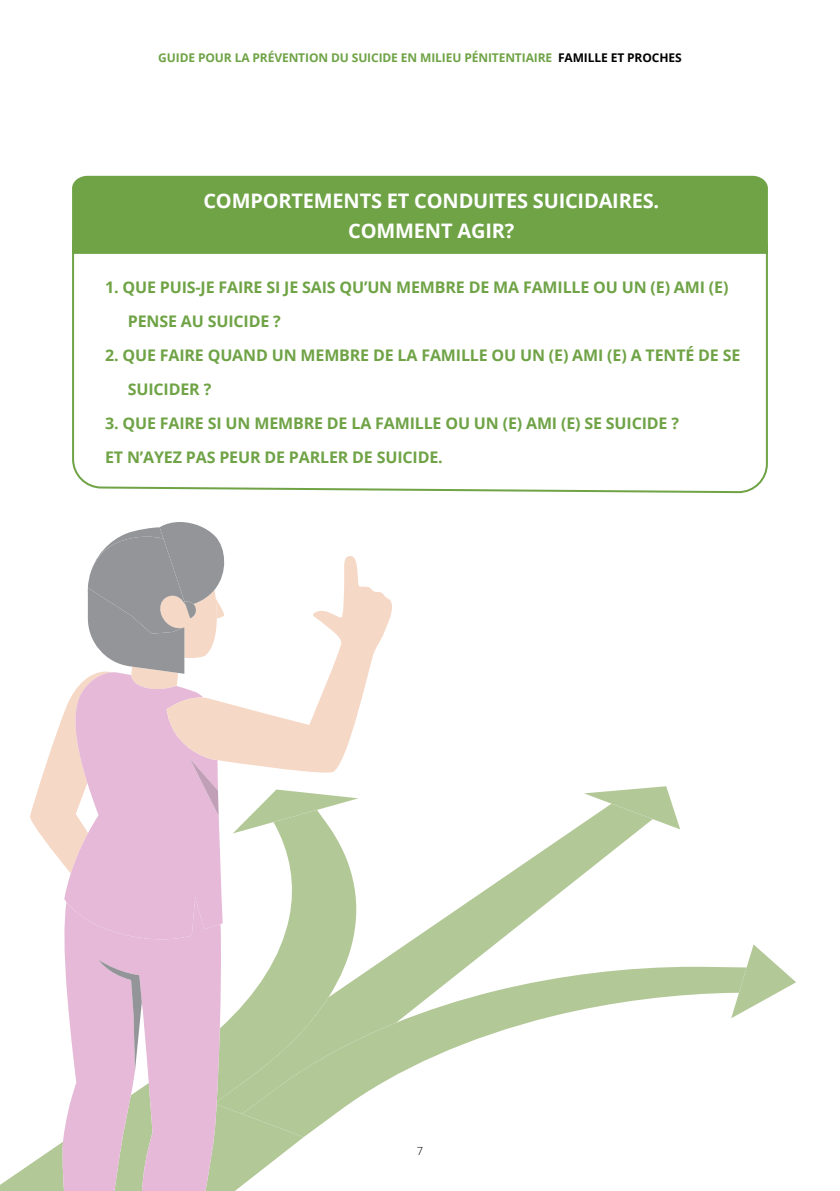
<style>
.page{position:relative;width:840px;height:1191px;background:#fff}
.page>*{position:absolute;margin:0;border:0;box-sizing:border-box;transform-origin:0 0}
.Heading_1{font:700 20px "Open Sans";letter-spacing:-.01em;color:#fff}
.Heading_2{font:700 16px/34px "Open Sans";letter-spacing:-.01em;color:#6fa346}
.t1{font:700 12px "Open Sans";letter-spacing:-.01em;color:#6fa346}
.t2{font:300 11.2px "Open Sans";color:#000}
.s1{color:#000}
</style>
<div class="page">
<svg style="left:374px;top:823px;width:266px;height:143px"></svg>
<svg style="left:583px;top:786px;width:96px;height:43px"></svg>
<svg style="left:303px;top:966px;width:427px;height:171px"></svg>
<svg style="left:730px;top:944px;width:65px;height:74px"></svg>
<svg style="left:221px;top:873px;width:140px;height:228px;fill:#b3c897"></svg>
<svg style="left:0;top:1083px;width:303px;height:108px"></svg>
<svg style="left:62px;top:939px;width:159px;height:252px;background:#e1bed2"></svg>
<div style="left:64px;top:873px;width:158px;height:66px;background:#e5b9d7"></div>
<svg style="left:358px;top:582px;width:34px;height:129px"></svg>
<svg style="left:30px;top:522px;width:328px;height:351px"></svg>
<svg style="left:98px;top:959px;width:44px;height:111px;background:#dab7d0"></svg>
<svg style="left:72px;top:255px;width:696px;height:239px"></svg>
<div style="left:72px;top:175px;width:696px;height:80px;background:#6fa346"></div>
<p class="t1" style="left:158px;top:49px;width:524px">GUIDE POUR LA PRÉVENTION DU SUICIDE EN MILIEU PÉNITENTIAIRE <span class="s1">FAMILLE ET PROCHES</span></p>
<p class="Heading_1" style="left:203px;top:186px;width:457px">COMPORTEMENTS ET CONDUITES SUICIDAIRES.</p>
<p class="Heading_1" style="left:348px;top:216px;width:167px">COMMENT AGIR?</p>
<p class="Heading_2" style="left:128px;top:269px;width:601px;text-indent:-23px">1. QUE PUIS-JE FAIRE SI JE SAIS QU’UN MEMBRE DE MA FAMILLE OU UN (E) AMI (E)<br>PENSE AU SUICIDE ?</p>
<p class="Heading_2" style="left:128px;top:337px;width:613px;text-indent:-23px">2. QUE FAIRE QUAND UN MEMBRE DE LA FAMILLE OU UN (E) AMI (E) A TENTÉ DE SE<br>SUICIDER ?</p>
<p class="Heading_2" style="left:105px;top:405px;width:575px">3. QUE FAIRE SI UN MEMBRE DE LA FAMILLE OU UN (E) AMI (E) SE SUICIDE ?</p>
<p class="Heading_2" style="left:105px;top:439px;width:339px">ET N’AYEZ PAS PEUR DE PARLER DE SUICIDE.</p>
<p class="t2" style="left:416px;top:1143px;width:8px">7</p>
</div>
